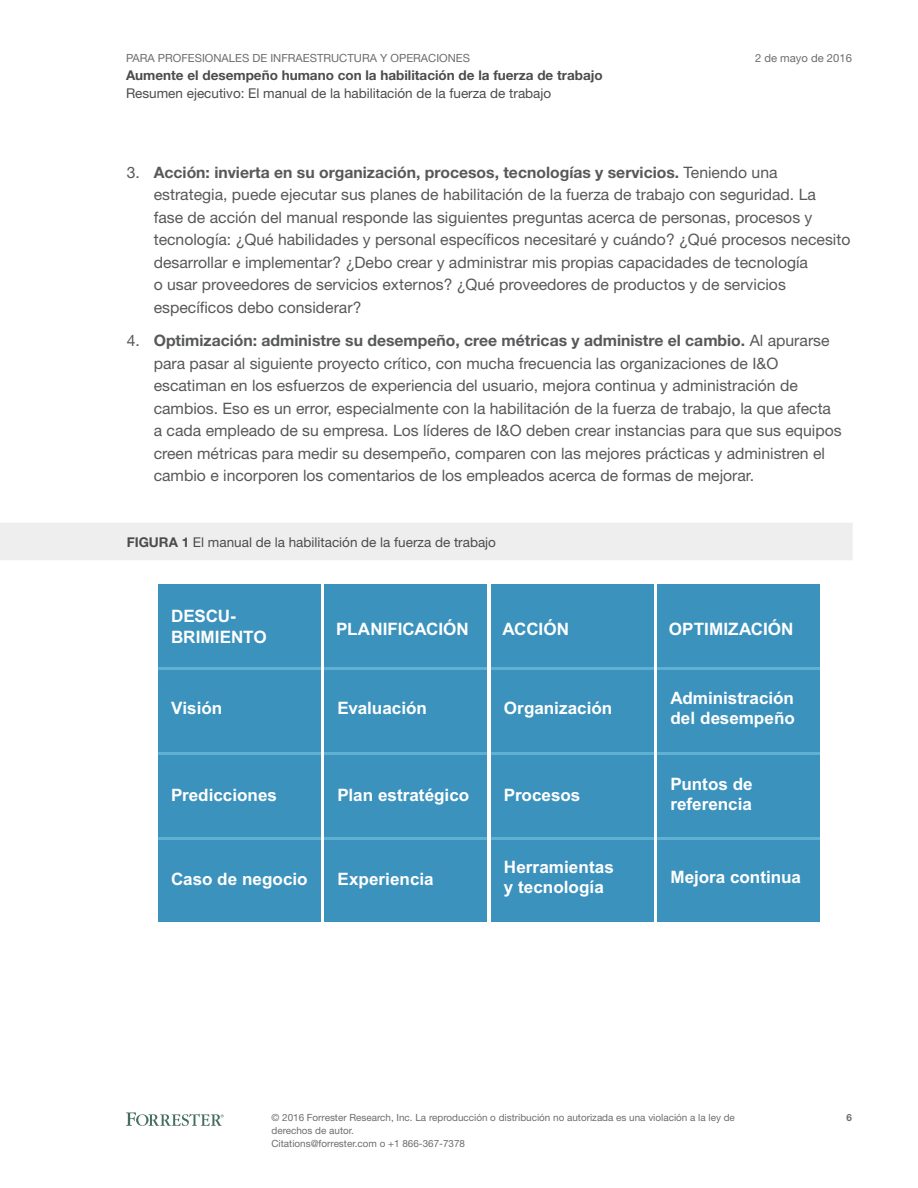
<style>
.page{position:relative;width:918px;height:1188px;background:#fff}
.page>*{position:absolute;margin:0;border:0;box-sizing:border-box;transform-origin:0 0}
.t1{font:700 17.1px/20px "Arial";color:#fff}
.NumberedPoint{font:15.75px/22.5px "Helvetica Neue LT Std";color:#57585a}
.FigureHalfPage{font:13.5px "Helvetica Neue LT Std";color:#4b4c4d}
.t2{font:700 13.5px "Helvetica Neue LT Std";color:#4b4c4d}
.t3{font:11.25px "Helvetica Neue LT Std";color:#6c6d70}
.t4{font:9.9px/12.8px "Helvetica Neue LT Std";color:#6c6d70}
.t5{font:700 9.9px "Helvetica Neue LT Std";color:#6c6d70}
.s1{font-weight:700}
</style>
<div class="page">
<svg style="left:126px;top:1112px;width:98px;height:14px"></svg>
<div style="left:0;top:523px;width:853px;height:37px;background:#eeeeef"></div>
<div style="left:325px;top:584px;width:162px;height:337px;background:#3b92bd"></div>
<hr style="left:325px;top:667px;width:162px;height:2px;background:#5fb1d2">
<div style="left:491px;top:584px;width:162px;height:337px;background:#3b92bd"></div>
<hr style="left:491px;top:667px;width:162px;height:2px;background:#5fb1d2">
<div style="left:658px;top:584px;width:162px;height:337px;background:#3b92bd"></div>
<hr style="left:658px;top:667px;width:162px;height:2px;background:#5fb1d2">
<div style="left:158px;top:584px;width:162px;height:337px;background:#3b92bd"></div>
<hr style="left:158px;top:667px;width:162px;height:2px;background:#5fb1d2">
<hr style="left:325px;top:752px;width:162px;height:3px;background:#5fb1d2">
<hr style="left:491px;top:752px;width:162px;height:3px;background:#5fb1d2">
<hr style="left:658px;top:752px;width:162px;height:3px;background:#5fb1d2">
<hr style="left:158px;top:752px;width:162px;height:3px;background:#5fb1d2">
<hr style="left:325px;top:837px;width:162px;height:3px;background:#5fb1d2">
<hr style="left:491px;top:837px;width:162px;height:3px;background:#5fb1d2">
<hr style="left:658px;top:837px;width:162px;height:3px;background:#5fb1d2">
<hr style="left:158px;top:837px;width:162px;height:3px;background:#5fb1d2">
<p class="t3" style="left:126px;top:51px;width:346px">PARA PROFESIONALES DE INFRAESTRUCTURA Y OPERACIONES</p>
<p class="t2" style="left:126px;top:67px;width:478px">Aumente el desempeño humano con la habilitación de la fuerza de trabajo</p>
<p class="FigureHalfPage" style="left:126px;top:85px;width:427px">Resumen ejecutivo: El manual de la habilitación de la fuerza de trabajo</p>
<p class="t3" style="left:755px;top:51px;width:98px">2 de mayo de 2016</p>
<p class="NumberedPoint" style="left:154px;top:161px;width:698px;text-indent:-27px">3. <span class="s1">Acción: invierta en su organización, procesos, tecnologías y servicios.</span> Teniendo una estrategia, puede ejecutar sus planes de habilitación de la fuerza de trabajo con seguridad. La<br>fase de acción del manual responde las siguientes preguntas acerca de personas, procesos y tecnología: ¿Qué habilidades y personal específicos necesitaré y cuándo? ¿Qué procesos necesito desarrollar e implementar? ¿Debo crear y administrar mis propias capacidades de tecnología<br>o usar proveedores de servicios externos? ¿Qué proveedores de productos y de servicios específicos debo considerar?</p>
<p class="NumberedPoint" style="left:154px;top:329px;width:689px;text-indent:-27px">4. <span class="s1">Optimización: administre su desempeño, cree métricas y administre el cambio.</span> Al apurarse para pasar al siguiente proyecto crítico, con mucha frecuencia las organizaciones de I&amp;O escatiman en los esfuerzos de experiencia del usuario, mejora continua y administración de cambios. Eso es un error, especialmente con la habilitación de la fuerza de trabajo, la que afecta a cada empleado de su empresa. Los líderes de I&amp;O deben crear instancias para que sus equipos creen métricas para medir su desempeño, comparen con las mejores prácticas y administren el cambio e incorporen los comentarios de los empleados acerca de formas de mejorar.</p>
<p class="FigureHalfPage" style="left:127px;top:534px;width:371px"><span class="s1">FIGURA 1</span> El manual de la habilitación de la fuerza de trabajo</p>
<p class="t1" style="left:171px;top:606px;width:97px;line-height:21.3px">DESCU-<br>BRIMIENTO</p>
<p class="t1" style="left:336px;top:620px;width:134px">PLANIFICACIÓN</p>
<p class="t1" style="left:503px;top:620px;width:68px">ACCIÓN</p>
<p class="t1" style="left:669px;top:620px;width:126px">OPTIMIZACIÓN</p>
<p class="t1" style="left:171px;top:699px;width:53px">Visión</p>
<p class="t1" style="left:338px;top:699px;width:91px">Evaluación</p>
<p class="t1" style="left:504px;top:699px;width:110px">Organización</p>
<p class="t1" style="left:670px;top:689px;width:126px">Administración del desempeño</p>
<p class="t1" style="left:171px;top:786px;width:107px">Predicciones</p>
<p class="t1" style="left:337px;top:786px;width:133px">Plan estratégico</p>
<p class="t1" style="left:504px;top:786px;width:78px">Procesos</p>
<p class="t1" style="left:670px;top:774px;width:84px">Puntos de referencia</p>
<p class="t1" style="left:171px;top:870px;width:138px">Caso de negocio</p>
<p class="t1" style="left:337px;top:870px;width:98px">Experiencia</p>
<p class="t1" style="left:504px;top:858px;width:111px">Herramientas y tecnología</p>
<p class="t1" style="left:670px;top:868px;width:132px">Mejora continua</p>
<p class="t4" style="left:272px;top:1111px;width:465px">© 2016 Forrester Research, Inc. La reproducción o distribución no autorizada es una violación a la ley de derechos de autor.<br>Citations@forrester.com o +1 866-367-7378</p>
<p class="t5" style="left:846px;top:1112px;width:7px">6</p>
</div>
